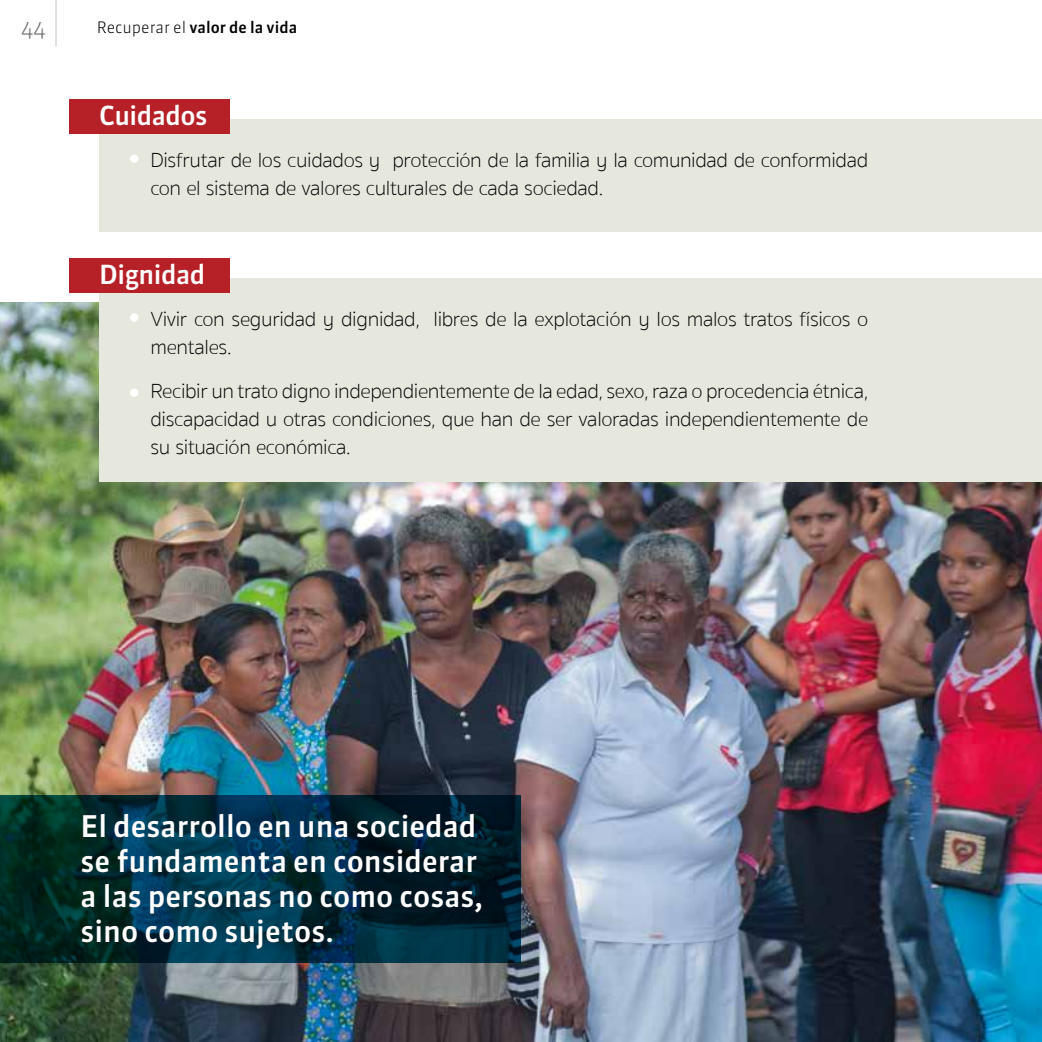
<style>
.page{position:relative;width:1042px;height:1042px;background:#fff}
.page>*{position:absolute;margin:0;border:0;box-sizing:border-box;transform-origin:0 0}
.t1{font:500 29.75px/35px "Sanuk OT";color:#fff}
.t2{font:500 26.25px "Sanuk OT";letter-spacing:-.02em;color:#fff}
.t3{font:300 22.75px "Sanuk OT";color:#706f6f}
.t4{font:100 21px/28px "Sukhumvit Set";letter-spacing:-.02em;color:#000}
.t5{font:500 15.75px "Sanuk OT";color:#000}
.s1{font-weight:300}
</style>
<div class="page">
<hr style="left:56px;top:0;width:1px;height:47px;background:#c6c6c6">
<img style="left:0;top:303px;width:1042px;height:739px">
<svg style="left:0;top:796px;width:521px;height:167px"></svg>
<div style="left:99px;top:119px;width:943px;height:112px;background:#e6e8dd"></div>
<div style="left:99px;top:278px;width:943px;height:203px;background:#e6e8dd"></div>
<div style="left:69px;top:99px;width:161px;height:35px;background:#b62027"></div>
<div style="left:69px;top:258px;width:161px;height:35px;background:#b62027"></div>
<div style="left:130px;top:154px;width:8px;height:9px;background:#fff;border-radius:50%"></div>
<div style="left:130px;top:313px;width:8px;height:9px;background:#fff;border-radius:50%"></div>
<div style="left:130px;top:388px;width:8px;height:9px;background:#fff;border-radius:50%"></div>
<p class="t3" style="left:21px;top:15px;width:26px">44</p>
<p class="t5" style="left:97px;top:18px;width:202px"><span class="s1">Recuperar el</span> valor de la vida</p>
<p class="t2" style="left:99px;top:99px;width:110px">Cuidados</p>
<p class="t4" style="left:150px;top:147px;width:719px">Disfrutar de los cuidados y protección de la familia y la comunidad de conformidad con el sistema de valores culturales de cada sociedad.</p>
<p class="t2" style="left:99px;top:258px;width:108px">Dignidad</p>
<p class="t4" style="left:150px;top:305px;width:719px">Vivir con seguridad y dignidad, libres de la explotación y los malos tratos físicos o mentales.</p>
<p class="t4" style="left:150px;top:377px;width:719px;text-align:justify">Recibir un trato digno independientemente de la edad, sexo, raza o procedencia étnica, discapacidad u otras condiciones, que han de ser valoradas independientemente de su situación económica.</p>
<h1 class="t1" style="left:81px;top:809px;width:404px">El desarrollo en una sociedad se fundamenta en considerar a las personas no como cosas, sino como sujetos.</h1>
</div>
